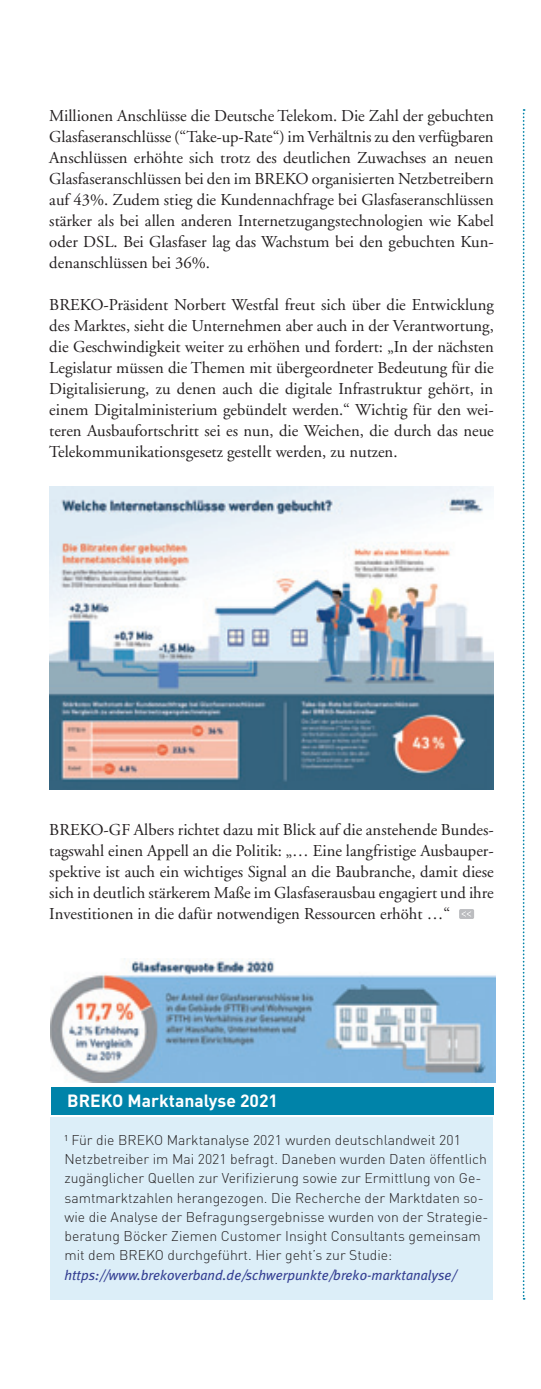
<style>
.page{position:relative;width:541px;height:1389px;background:#fff}
.page>*{position:absolute;margin:0;border:0;box-sizing:border-box;transform-origin:0 0}
._3_Fließtext{font:700 17.5px "DINOT";color:#fff}
._3_Fließtext-2{font:16.62px/21px "Adobe Garamond LT";color:#231f20;text-align:justify}
._3_Fließtext-3{font:300 14px/19.2px "DINOT";color:#231f20}
._3_Fließtext-4{font:italic 14px "Meta Plus";color:#364194}
</style>
<div class="page">
<svg style="left:522px;top:109px;width:2px;height:1191px"></svg>
<div style="left:459px;top:909px;width:15px;height:10px;background:#bcbdc0;border-radius:2px"></div>
<svg style="left:461px;top:911px;width:10px;height:6px"></svg>
<div style="left:51px;top:1117px;width:442px;height:183px;background:#dceef8"></div>
<div style="left:51px;top:1087px;width:442px;height:27px;background:#0083a9"></div>
<img style="left:49px;top:486px;width:444px;height:304px">
<img style="left:51px;top:959px;width:444px;height:124px">
<p class="_3_Fließtext-2" style="left:49px;top:105px;width:446px">Millionen Anschlüsse die Deutsche Telekom. Die Zahl der gebuchten Glasfaseranschlüsse (“Take-up-Rate“) im Verhältnis zu den verfügbaren Anschlüssen erhöhte sich trotz des deutlichen Zuwachses an neuen Glasfaseranschlüssen bei den im BREKO organisierten Netzbetreibern auf 43%. Zudem stieg die Kundennachfrage bei Glasfaseranschlüssen stärker als bei allen anderen Internetzugangstechnologien wie Kabel oder DSL. Bei Glasfaser lag das Wachstum bei den gebuchten Kun&shy;denanschlüssen bei 36%.</p>
<p class="_3_Fließtext-2" style="left:49px;top:294px;width:446px">BREKO-Präsident Norbert Westfal freut sich über die Entwicklung des Marktes, sieht die Unternehmen aber auch in der Verantwortung, die Geschwindigkeit weiter zu erhöhen und fordert: „In der nächsten Legislatur müssen die Themen mit übergeordneter Bedeutung für die Digitalisierung, zu denen auch die digitale Infrastruktur gehört, in einem Digitalministerium gebündelt werden.“ Wichtig für den wei&shy;teren Ausbaufortschritt sei es nun, die Weichen, die durch das neue Telekommunikationsgesetz gestellt werden, zu nutzen.</p>
<p class="_3_Fließtext-2" style="left:49px;top:819px;width:446px">BREKO-GF Albers richtet dazu mit Blick auf die anstehende Bundes&shy;tagswahl einen Appell an die Politik: „… Eine langfristige Ausbauper&shy;spektive ist auch ein wichtiges Signal an die Baubranche, damit diese sich in deutlich stärkerem Maße im Glasfaserausbau engagiert und ihre Investitionen in die dafür notwendigen Ressourcen erhöht …“</p>
<p class="_3_Fließtext" style="left:67px;top:1088px;width:212px">BREKO Marktanalyse 2021</p>
<p class="_3_Fließtext-3" style="left:64px;top:1130px;width:425px">¹ Für die BREKO Marktanalyse 2021 wurden deutschlandweit 201<br>Netzbetreiber im Mai 2021 befragt. Daneben wurden Daten öffentlich zugänglicher Quellen zur Verifizierung sowie zur Ermittlung von Ge&shy;samtmarktzahlen herangezogen. Die Recherche der Marktdaten so&shy;wie die Analyse der Befragungsergebnisse wurden von der Strategie&shy;beratung Böcker Ziemen Customer Insight Consultants gemeinsam mit dem BREKO durchgeführt. Hier geht’s zur Studie:</p>
<p class="_3_Fließtext-4" style="left:64px;top:1267px;width:393px">https://www.brekoverband.de/schwerpunkte/breko-marktanalyse/</p>
</div>
